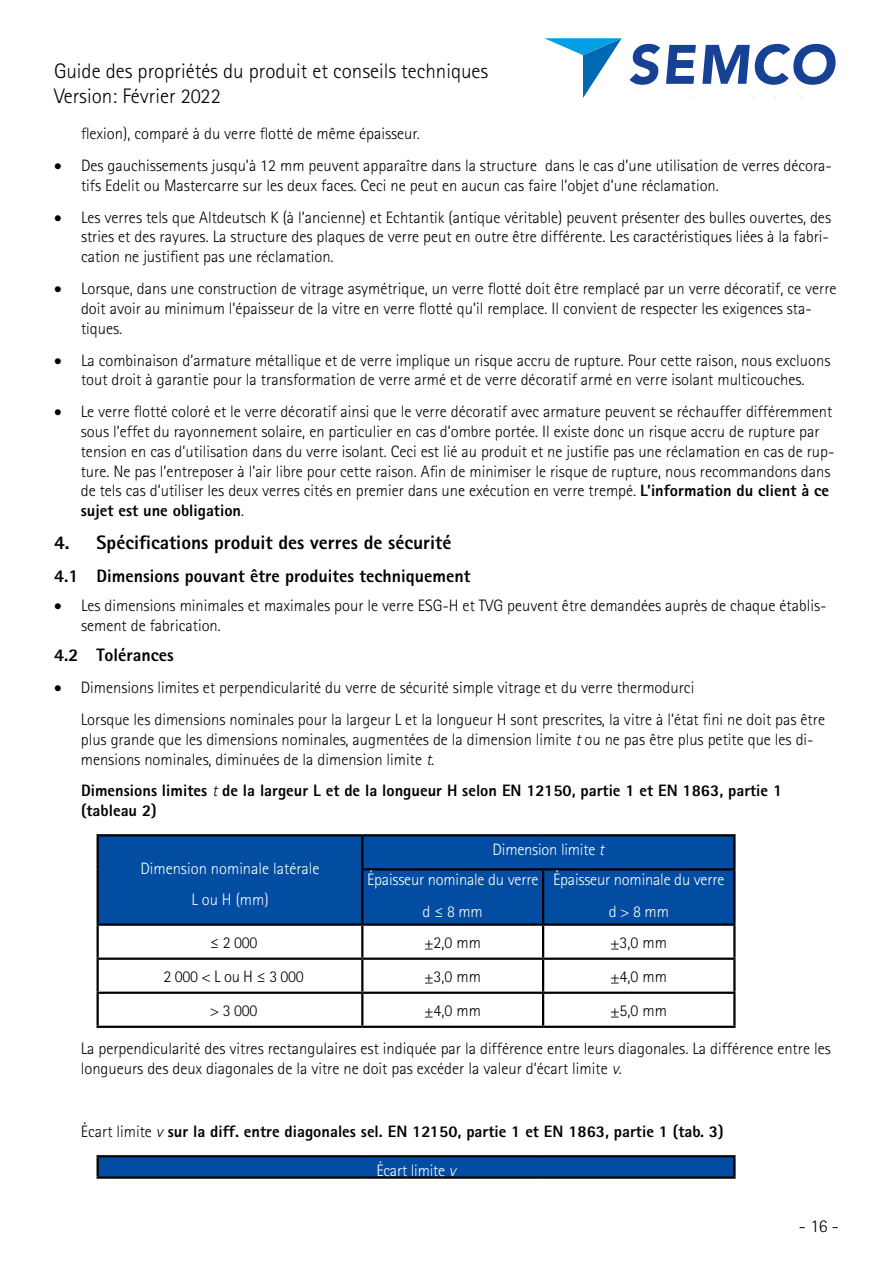
<style>
.page{position:relative;width:893px;height:1263px;background:#fff}
.page>*{position:absolute;margin:0;border:0;box-sizing:border-box;transform-origin:0 0}
.t1{font:300 21px/25.2px "Rotis Sans Serif Std";color:#000}
.t2{font:800 19.5px "Rotis Sans Serif Std";color:#000}
.t3{font:800 18px "Rotis Sans Serif Std";color:#000}
.t4{font:300 18px "Rotis Sans Serif Std";color:#000}
.t5{font:300 16.5px/19.8px "Rotis Sans Serif Std";color:#000}
.t6{font:800 16.5px/19.8px "Rotis Sans Serif Std";color:#000}
.t7{font:300 16.5px/31.8px "Rotis Sans Serif Std";letter-spacing:-.015em;color:#fff;text-align:center}
.s1{font-weight:800}
.s2{font-style:italic}
.s3{font-weight:300;font-style:italic}
.s4{font-weight:300}
</style>
<div class="page">
<svg style="left:544px;top:38px;width:78px;height:60px"></svg>
<svg style="left:630px;top:44px;width:30px;height:41px"></svg>
<svg style="left:666px;top:45px;width:30px;height:39px"></svg>
<svg style="left:702px;top:44px;width:134px;height:41px"></svg>
<div style="left:99px;top:836px;width:634px;height:87px;background:#024da1"></div>
<hr style="left:97px;top:834px;width:265px;height:2px;background:#000">
<hr style="left:97px;top:836px;width:2px;height:33px;background:#000">
<hr style="left:362px;top:834px;width:181px;height:2px;background:#000">
<hr style="left:361px;top:836px;width:2px;height:32px;background:#000">
<hr style="left:543px;top:834px;width:193px;height:2px;background:#000">
<hr style="left:733px;top:836px;width:3px;height:32px;background:#000">
<hr style="left:97px;top:869px;width:2px;height:54px;background:#000">
<hr style="left:361px;top:868px;width:182px;height:2px;background:#000">
<hr style="left:361px;top:870px;width:2px;height:53px;background:#000">
<hr style="left:543px;top:868px;width:193px;height:2px;background:#000">
<hr style="left:542px;top:870px;width:2px;height:53px;background:#000">
<hr style="left:733px;top:870px;width:3px;height:53px;background:#000">
<hr style="left:97px;top:923px;width:265px;height:3px;background:#000">
<hr style="left:97px;top:926px;width:2px;height:31px;background:#000">
<hr style="left:362px;top:923px;width:181px;height:3px;background:#000">
<hr style="left:361px;top:926px;width:2px;height:31px;background:#000">
<hr style="left:543px;top:923px;width:193px;height:3px;background:#000">
<hr style="left:542px;top:926px;width:2px;height:31px;background:#000">
<hr style="left:733px;top:926px;width:3px;height:31px;background:#000">
<hr style="left:97px;top:957px;width:265px;height:3px;background:#000">
<hr style="left:97px;top:960px;width:2px;height:31px;background:#000">
<hr style="left:362px;top:957px;width:181px;height:3px;background:#000">
<hr style="left:361px;top:960px;width:2px;height:31px;background:#000">
<hr style="left:543px;top:957px;width:193px;height:3px;background:#000">
<hr style="left:542px;top:960px;width:2px;height:31px;background:#000">
<hr style="left:733px;top:960px;width:3px;height:31px;background:#000">
<hr style="left:97px;top:991px;width:265px;height:3px;background:#000">
<hr style="left:97px;top:994px;width:2px;height:32px;background:#000">
<hr style="left:362px;top:991px;width:181px;height:3px;background:#000">
<hr style="left:361px;top:994px;width:2px;height:32px;background:#000">
<hr style="left:543px;top:991px;width:193px;height:3px;background:#000">
<hr style="left:542px;top:994px;width:2px;height:32px;background:#000">
<hr style="left:733px;top:994px;width:3px;height:32px;background:#000">
<hr style="left:97px;top:1026px;width:265px;height:2px;background:#000">
<hr style="left:362px;top:1026px;width:181px;height:2px;background:#000">
<hr style="left:543px;top:1026px;width:193px;height:2px;background:#000">
<div style="left:98px;top:1156px;width:636px;height:21px;background:#024da1"></div>
<hr style="left:97px;top:1155px;width:265px;height:2px;background:#000">
<svg style="left:97px;top:1157px;width:2px;height:19px"></svg>
<hr style="left:362px;top:1155px;width:181px;height:2px;background:#000">
<hr style="left:543px;top:1155px;width:193px;height:2px;background:#000">
<hr style="left:733px;top:1157px;width:3px;height:19px;background:#000">
<hr style="left:97px;top:1176px;width:265px;height:3px;background:#000">
<hr style="left:362px;top:1176px;width:181px;height:3px;background:#000">
<hr style="left:543px;top:1176px;width:193px;height:3px;background:#000">
<p class="t1" style="left:54px;top:58px;width:436px">Guide des propriétés du produit et conseils techniques<br>Version: Février 2022</p>
<p class="t5" style="left:81px;top:124px;width:340px">flexion), comparé à du verre flotté de même épaisseur.</p>
<p class="t5" style="left:81px;top:156px;width:752px;text-indent:-27px">• Des gauchissements jusqu’à 12 mm peuvent apparaître dans la structure dans le cas d’une utilisation de verres décora&shy;tifs Edelit ou Mastercarre sur les deux faces. Ceci ne peut en aucun cas faire l’objet d’une réclamation.</p>
<p class="t5" style="left:81px;top:207px;width:752px;text-indent:-27px">• Les verres tels que Altdeutsch K (à l’ancienne) et Echtantik (antique véritable) peuvent présenter des bulles ouvertes, des stries et des rayures. La structure des plaques de verre peut en outre être différente. Les caractéristiques liées à la fabri&shy;cation ne justifient pas une réclamation.</p>
<p class="t5" style="left:81px;top:279px;width:757px;text-indent:-27px">• Lorsque, dans une construction de vitrage asymétrique, un verre flotté doit être remplacé par un verre décoratif, ce verre doit avoir au minimum l’épaisseur de la vitre en verre flotté qu’il remplace. Il convient de respecter les exigences sta&shy;tiques.</p>
<p class="t5" style="left:54px;top:350px;width:778px;text-align:center">• La combinaison d’armature métallique et de verre implique un risque accru de rupture. Pour cette raison, nous excluons tout droit à garantie pour la transformation de verre armé et de verre décoratif armé en verre isolant multicouches.</p>
<p class="t5" style="left:81px;top:402px;width:755px;text-indent:-27px">• Le verre flotté coloré et le verre décoratif ainsi que le verre décoratif avec armature peuvent se réchauffer différemment sous l’effet du rayonnement solaire, en particulier en cas d’ombre portée. Il existe donc un risque accru de rupture par tension en cas d’utilisation dans du verre isolant. Ceci est lié au produit et ne justifie pas une réclamation en cas de rup&shy;ture. Ne pas l’entreposer à l’air libre pour cette raison. Afin de minimiser le risque de rupture, nous recommandons dans de tels cas d’utiliser les deux verres cités en premier dans une exécution en verre trempé. <span class="s1">L’information du client à ce sujet est une obligation</span>.</p>
<p class="t2" style="left:54px;top:529px;width:399px">4. Spécifications produit des verres de sécurité</p>
<p class="t3" style="left:54px;top:565px;width:418px">4.1 Dimensions pouvant être produites techniquement</p>
<p class="t5" style="left:81px;top:595px;width:747px;text-indent:-27px">• Les dimensions minimales et maximales pour le verre ESG-H et TVG peuvent être demandées auprès de chaque établis&shy;sement de fabrication.</p>
<p class="t3" style="left:54px;top:644px;width:121px">4.2 Tolérances</p>
<p class="t5" style="left:81px;top:672px;width:746px;line-height:31.8px;text-indent:-27px">• Dimensions limites et perpendicularité du verre de sécurité simple vitrage et du verre thermodurci<br>Lorsque les dimensions nominales pour la largeur L et la longueur H sont prescrites, la vitre à l’état fini ne doit pas être</p>
<p class="t5" style="left:81px;top:729px;width:734px">plus grande que les dimensions nominales, augmentées de la dimension limite <span class="s2">t</span> ou ne pas être plus petite que les di&shy;mensions nominales, diminuées de la dimension limite <span class="s2">t.</span></p>
<p class="t6" style="left:81px;top:781px;width:703px">Dimensions limites <span class="s3">t</span> de la largeur L et de la longueur H selon EN 12150, partie 1 et EN 1863, partie 1 (tableau 2)</p>
<p class="t7" style="left:140px;top:852px;width:181px">Dimension nominale latérale<br>L ou H (mm)</p>
<p class="t7" style="left:367px;top:835px;width:239px;line-height:29.8px;text-align:left;text-indent:126px">Dimension limite <span class="s2">t<br></span>Épaisseur nominale du verre</p>
<p class="t7" style="left:423px;top:896px;width:62px">d ≤ 8 mm</p>
<p class="t7" style="left:553px;top:864px;width:173px">Épaisseur nominale du verre d &gt; 8 mm</p>
<p class="t5" style="left:210px;top:932px;width:49px">≤ 2 000</p>
<p class="t5" style="left:424px;top:932px;width:58px">±2,0 mm</p>
<p class="t5" style="left:611px;top:932px;width:58px">±3,0 mm</p>
<p class="t5" style="left:163px;top:966px;width:142px">2 000 &lt; L ou H ≤ 3 000</p>
<p class="t5" style="left:424px;top:966px;width:58px">±3,0 mm</p>
<p class="t5" style="left:611px;top:966px;width:58px">±4,0 mm</p>
<p class="t5" style="left:210px;top:1000px;width:49px">&gt; 3 000</p>
<p class="t5" style="left:424px;top:1000px;width:58px">±4,0 mm</p>
<p class="t5" style="left:611px;top:1000px;width:58px">±5,0 mm</p>
<p class="t5" style="left:81px;top:1038px;width:751px">La perpendicularité des vitres rectangulaires est indiquée par la différence entre leurs diagonales. La différence entre les longueurs des deux diagonales de la vitre ne doit pas excéder la valeur d’écart limite <span class="s2">v</span>.</p>
<p class="t6" style="left:81px;top:1121px;width:644px"><span class="s4">Écart limite</span> <span class="s3">v</span> sur la diff. entre diagonales sel. EN 12150, partie 1 et EN 1863, partie 1 (tab. 3)</p>
<p class="t7" style="left:376px;top:1155px;width:81px">Écart limite <span class="s2">v</span></p>
<p class="t4" style="left:799px;top:1215px;width:41px">- 16 -</p>
</div>
